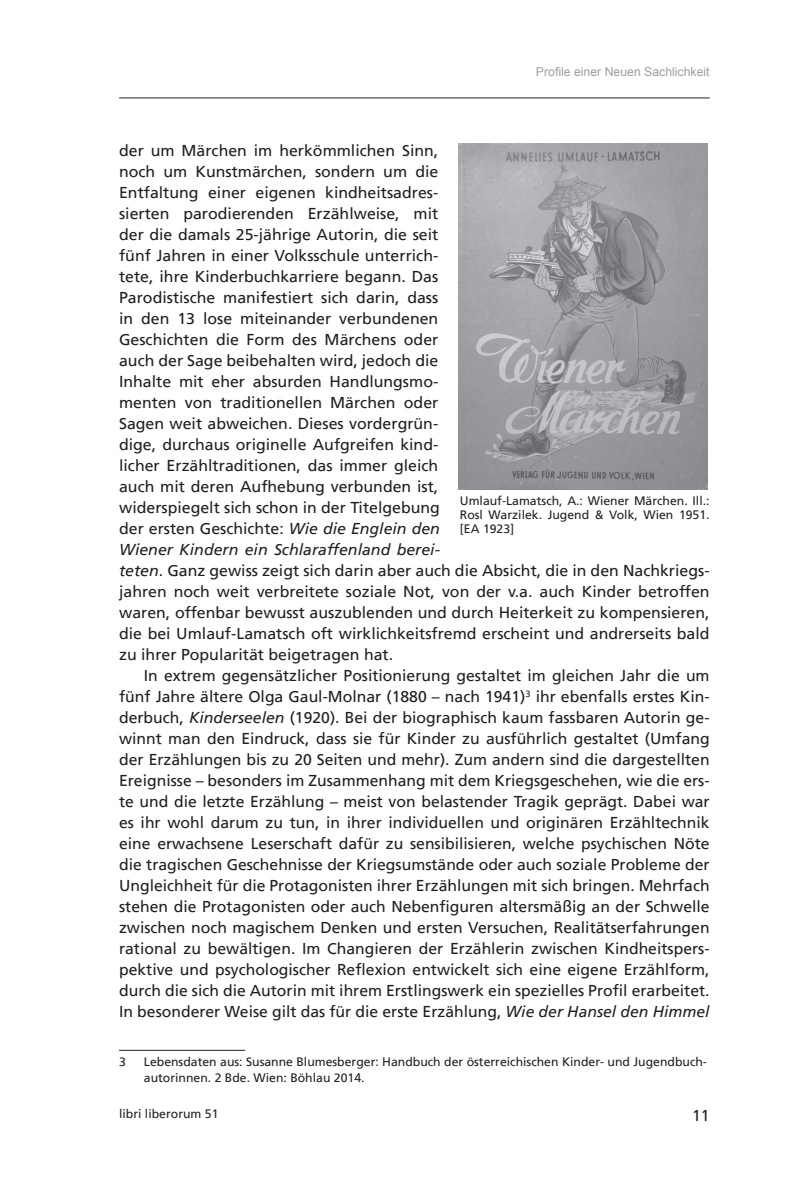
<style>
.page{position:relative;width:794px;height:1191px;background:#fff}
.page>*{position:absolute;margin:0;border:0;box-sizing:border-box;transform-origin:0 0}
.t1{font:15.75px/21px "Frutiger";color:#231f20}
.t2{font:12.25px/14px "Frutiger";color:#231f20}
.t3{font:12.25px "Arial";color:#9d9fa2}
.s1{font-style:italic}
</style>
<div class="page">
<hr style="left:119px;top:98px;width:590px;height:1px;background:#231f20">
<hr style="left:119px;top:1049px;width:126px;height:1px;background:#231f20">
<img style="left:458px;top:144px;width:250px;height:345px">
<p class="t3" style="left:536px;top:64px;width:175px">Profile einer Neuen Sachlichkeit</p>
<p class="t1" style="left:119px;top:140px;width:592px">der um Märchen im herkömmlichen Sinn,<br>noch um Kunstmärchen, sondern um die<br>Entfaltung einer eigenen kindheitsadres-<br>sierten parodierenden Erzählweise, mit<br>der die damals 25-jährige Autorin, die seit<br>fünf Jahren in einer Volksschule unterrich-<br>tete, ihre Kinderbuchkarriere begann. Das<br>Parodistische manifestiert sich darin, dass<br>in den 13 lose miteinander verbundenen<br>Geschichten die Form des Märchens oder<br>auch der Sage beibehalten wird, jedoch die<br>Inhalte mit eher absurden Handlungsmo-<br>menten von traditionellen Märchen oder<br>Sagen weit abweichen. Dieses vordergrün-<br>dige, durchaus originelle Aufgreifen kind-<br>licher Erzähltraditionen, das immer gleich<br>auch mit deren Aufhebung verbunden ist,<br>widerspiegelt sich schon in der Titelgebung<br>der ersten Geschichte: <span class="s1">Wie die Englein den<br>Wiener Kindern ein Schlaraffenland berei-<br>teten</span>. Ganz gewiss zeigt sich darin aber auch die Absicht, die in den Nachkriegs&shy;jahren noch weit verbreitete soziale Not, von der v.a. auch Kinder betroffen waren, offenbar bewusst auszublenden und durch Heiterkeit zu kompensieren, die bei Umlauf-Lamatsch oft wirklichkeitsfremd erscheint und andrerseits bald zu ihrer Popularität beigetragen hat.</p>
<p class="t1" style="left:119px;top:665px;width:592px;text-align:justify;text-indent:25px">In extrem gegensätzlicher Positionierung gestaltet im gleichen Jahr die um fünf Jahre ältere Olga Gaul-Molnar (1880 – nach 1941)<sup>3</sup> ihr ebenfalls erstes Kin&shy;derbuch, <span class="s1">Kinderseelen</span> (1920). Bei der biographisch kaum fassbaren Autorin ge&shy;winnt man den Eindruck, dass sie für Kinder zu ausführlich gestaltet (Umfang der Erzählungen bis zu 20 Seiten und mehr). Zum andern sind die dargestellten Ereignisse – besonders im Zusammenhang mit dem Kriegsgeschehen, wie die ers&shy;te und die letzte Erzählung – meist von belastender Tragik geprägt. Dabei war es ihr wohl darum zu tun, in ihrer individuellen und originären Erzähltechnik eine erwachsene Leserschaft dafür zu sensibilisieren, welche psychischen Nöte die tragischen Geschehnisse der Kriegsumstände oder auch soziale Probleme der Ungleichheit für die Protagonisten ihrer Erzählungen mit sich bringen. Mehrfach stehen die Protagonisten oder auch Nebenfiguren altersmäßig an der Schwelle zwischen noch magischem Denken und ersten Versuchen, Realitätserfahrungen rational zu bewältigen. Im Changieren der Erzählerin zwischen Kindheitspers&shy;pektive und psychologischer Reflexion entwickelt sich eine eigene Erzählform, durch die sich die Autorin mit ihrem Erstlingswerk ein spezielles Profil erarbeitet.<br>In besonderer Weise gilt das für die erste Erzählung, <span class="s1">Wie der Hansel den Himmel</span></p>
<p class="t2" style="left:119px;top:1054px;width:8px">3</p>
<p class="t2" style="left:144px;top:1054px;width:564px;line-height:15.8px">Lebensdaten aus: Susanne Blumesberger: Handbuch der österreichischen Kinder- und Jugendbuch&shy;autorinnen. 2 Bde. Wien: Böhlau 2014.</p>
<p class="t2" style="left:460px;top:493px;width:251px;text-align:justify">Umlauf-Lamatsch, A.: Wiener Märchen. Ill.:<br>Rosl Warzilek. Jugend &amp; Volk, Wien 1951. [EA 1923]</p>
<p class="t2" style="left:119px;top:1107px;width:101px">libri liberorum 51</p>
<p class="t1" style="left:692px;top:1104px;width:19px">11</p>
</div>
